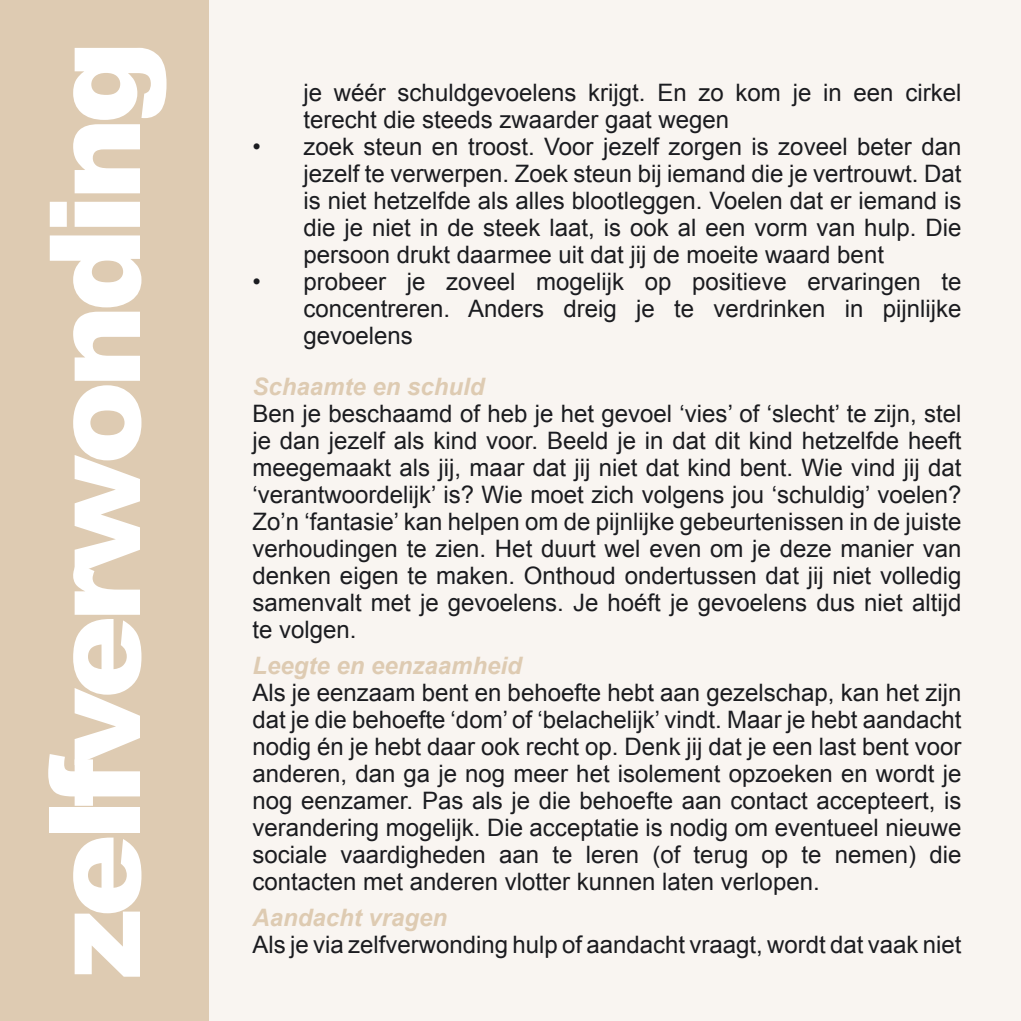
<style>
.page{position:relative;width:1021px;height:1021px;background:#fff}
.page>*{position:absolute;margin:0;border:0;box-sizing:border-box;transform-origin:0 0}
.t1{font:900 126px "Arial";letter-spacing:-.06em;color:#fff}
.t2{font:24px/27px "Arial";color:#1b1c20;text-align:justify}
.t3{font:italic 700 24px "Arial";color:#decbb2}
</style>
<div class="page">
<div style="left:0;top:0;width:211px;height:1020px;background:#decbb2"></div>
<div style="left:210px;top:0;width:810px;height:1020px;background:#f9f5f1"></div>
<h1 class="t1" style="left:3px;top:978px;width:940px;rotate:-90deg">zelfverwonding</h1>
<p class="t2" style="left:303px;top:79px;width:659px">je wéér schuldgevoelens krijgt. En zo kom je in een cirkel terecht die steeds zwaarder gaat wegen</p>
<p class="t2" style="left:303px;top:133px;width:659px;text-indent:-51px">• zoek steun en troost. Voor jezelf zorgen is zoveel beter dan jezelf te verwerpen. Zoek steun bij iemand die je vertrouwt. Dat is niet hetzelfde als alles blootleggen. Voelen dat er iemand is die je niet in de steek laat, is ook al een vorm van hulp. Die persoon drukt daarmee uit dat jij de moeite waard bent</p>
<p class="t2" style="left:303px;top:268px;width:659px;text-indent:-51px">• probeer je zoveel mogelijk op positieve ervaringen te concentreren. Anders dreig je te verdrinken in pijnlijke gevoelens</p>
<p class="t3" style="left:252px;top:371px;width:234px">Schaamte en schuld</p>
<p class="t2" style="left:252px;top:400px;width:710px">Ben je beschaamd of heb je het gevoel ‘vies’ of ‘slecht’ te zijn, stel je dan jezelf als kind voor. Beeld je in dat dit kind hetzelfde heeft meegemaakt als jij, maar dat jij niet dat kind bent. Wie vind jij dat ‘verantwoordelijk’ is? Wie moet zich volgens jou ‘schuldig’ voelen?<br>Zo’n ‘fantasie’ kan helpen om de pijnlijke gebeurtenissen in de juiste verhoudingen te zien. Het duurt wel even om je deze manier van denken eigen te maken. Onthoud ondertussen dat jij niet volledig samenvalt met je gevoelens. Je hoéft je gevoelens dus niet altijd te volgen.</p>
<p class="t3" style="left:252px;top:650px;width:271px">Leegte en eenzaamheid</p>
<p class="t2" style="left:252px;top:679px;width:710px">Als je eenzaam bent en behoefte hebt aan gezelschap, kan het zijn dat je die behoefte ‘dom’ of ‘belachelijk’ vindt. Maar je hebt aandacht nodig én je hebt daar ook recht op. Denk jij dat je een last bent voor anderen, dan ga je nog meer het isolement opzoeken en wordt je nog eenzamer. Pas als je die behoefte aan contact accepteert, is verandering mogelijk. Die acceptatie is nodig om eventueel nieuwe sociale vaardigheden aan te leren (of terug op te nemen) die contacten met anderen vlotter kunnen laten verlopen.</p>
<p class="t3" style="left:252px;top:902px;width:196px">Aandacht vragen</p>
<p class="t2" style="left:252px;top:931px;width:710px">Als je via zelfverwonding hulp of aandacht vraagt, wordt dat vaak niet</p>
</div>
